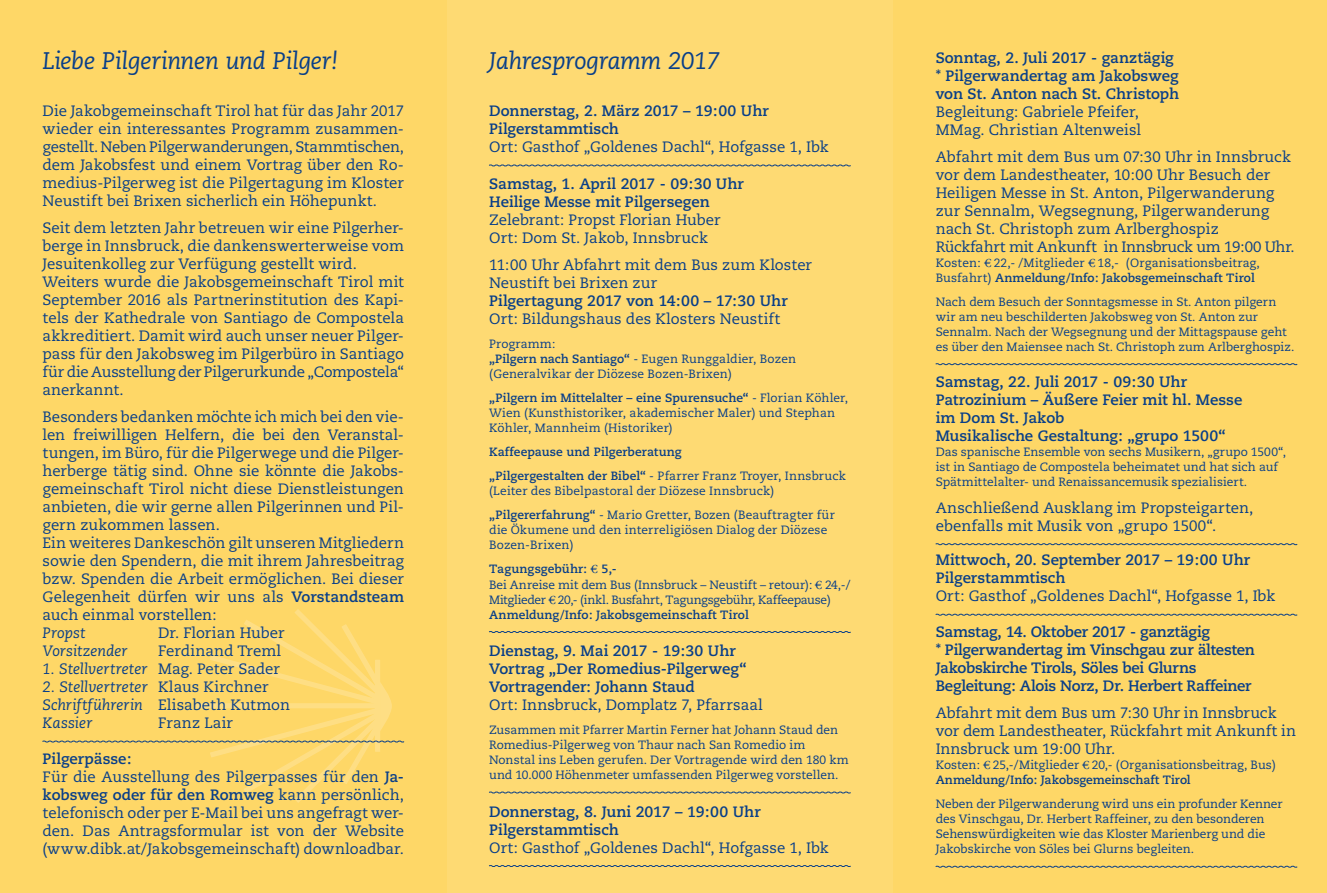
<style>
.page{position:relative;width:1327px;height:893px;background:#fff}
.page>*{position:absolute;margin:0;border:0;box-sizing:border-box;transform-origin:0 0}
.t1{font:italic 24px "Caecilia";letter-spacing:-.02em;color:#083e89}
.t2{font:15px/18px "Caecilia";color:#083e89}
.t3{font:700 15px/18px "Caecilia";letter-spacing:-.005em;color:#083e89}
.t4{font:italic 15px/18px "Caecilia";letter-spacing:.005em;color:#083e89}
.t5{font:12px/15px "Caecilia";letter-spacing:.005em;color:#083e89}
.t6{font:12px/15px "Caecilia";letter-spacing:-.015em;color:#083e89}
.t7{font:700 12px/24px "Caecilia";letter-spacing:.005em;color:#083e89}
.s1{font-weight:700}
.s2{font-style:normal}
.s3{font-weight:400}
.s4{font-family:"Euro Serif Md ITCTT"}
</style>
<div class="page">
<div style="left:446px;top:0;width:447px;height:893px;background:#feda73"></div>
<div style="left:893px;top:0;width:434px;height:893px;background:#fed767"></div>
<div style="left:0;top:0;width:446px;height:893px;background:#fed767"></div>
<svg style="left:935px;top:363px;width:362px;height:2px"></svg>
<svg style="left:935px;top:543px;width:362px;height:2px"></svg>
<svg style="left:935px;top:613px;width:362px;height:3px"></svg>
<svg style="left:935px;top:865px;width:362px;height:3px"></svg>
<svg style="left:42px;top:609px;width:362px;height:194px"></svg>
<svg style="left:489px;top:164px;width:362px;height:3px"></svg>
<svg style="left:489px;top:631px;width:362px;height:2px"></svg>
<svg style="left:489px;top:791px;width:362px;height:3px"></svg>
<svg style="left:489px;top:865px;width:362px;height:2px"></svg>
<h1 class="t1" style="left:43px;top:47px;width:297px">Liebe Pilgerinnen und Pilger!</h1>
<p class="t2" style="left:43px;top:102px;width:363px;text-align:justify">Die Jakobgemeinschaft Tirol hat für das Jahr 2017 wieder ein interessantes Programm zusammen&shy;gestellt. Neben Pilgerwanderungen, Stammtischen, dem Jakobsfest und einem Vortrag über den Ro&shy;medius-Pilgerweg ist die Pilgertagung im Kloster Neustift bei Brixen sicherlich ein Höhepunkt.</p>
<p class="t2" style="left:43px;top:219px;width:363px">Seit dem letzten Jahr betreuen wir eine Pilgerher&shy;berge in Innsbruck, die dankenswerterweise vom Jesuitenkolleg zur Verfügung gestellt wird.<br>Weiters wurde die Jakobsgemeinschaft Tirol mit September 2016 als Partnerinstitution des Kapi&shy;tels der Kathedrale von Santiago de Compostela akkreditiert. Damit wird auch unser neuer Pilger&shy;pass für den Jakobsweg im Pilgerbüro in Santiago für die Ausstellung der Pilgerurkunde „Compostela“ anerkannt.</p>
<p class="t2" style="left:43px;top:408px;width:363px">Besonders bedanken möchte ich mich bei den vie&shy;len freiwilligen Helfern, die bei den Veranstal&shy;tungen, im Büro, für die Pilgerwege und die Pilger&shy;herberge tätig sind. Ohne sie könnte die Jakobs&shy;gemeinschaft Tirol nicht diese Dienstleistungen anbieten, die wir gerne allen Pilgerinnen und Pil&shy;gern zukommen lassen.<br>Ein weiteres Dankeschön gilt unseren Mitgliedern sowie den Spendern, die mit ihrem Jahresbeitrag bzw. Spenden die Arbeit ermöglichen. Bei dieser Gelegenheit dürfen wir uns als <span class="s1">Vorstandsteam </span>auch einmal vorstellen:</p>
<p class="t4" style="left:43px;top:624px;width:44px">Propst</p>
<p class="t2" style="left:158px;top:624px;width:128px">Dr. Florian Huber</p>
<p class="t4" style="left:43px;top:642px;width:87px">Vorsitzender</p>
<p class="t2" style="left:158px;top:642px;width:125px">Ferdinand Treml</p>
<p class="t4" style="left:43px;top:660px;width:239px">1. Stellvertreter <span class="s2">Mag. Peter Sader</span></p>
<p class="t4" style="left:43px;top:678px;width:249px">2. Stellvertreter <span class="s2">Klaus Kirchner<br></span>Schriftführerin <span class="s2">Elisabeth Kutmon<br></span>Kassier</p>
<p class="t2" style="left:158px;top:714px;width:76px">Franz Lair</p>
<p class="t2" style="left:43px;top:750px;width:363px"><span class="s1">Pilgerpässe:<br></span>Für die Ausstellung des Pilgerpasses für den <span class="s1">Ja&shy;kobsweg oder für den Romweg</span> kann persönlich, telefonisch oder per E-Mail bei uns angefragt wer&shy;den. Das Antragsformular ist von der Website (www.dibk.at/Jakobsgemeinschaft) downloadbar.</p>
<h1 class="t1" style="left:489px;top:47px;width:233px">Jahresprogramm 2017</h1>
<p class="t3" style="left:489px;top:102px;width:281px">Donnerstag, 2. März 2017 – 19:00 Uhr<br>Pilgerstammtisch</p>
<p class="t2" style="left:489px;top:138px;width:341px">Ort: Gasthof „Goldenes Dachl“, Hofgasse 1, Ibk</p>
<p class="t3" style="left:489px;top:175px;width:256px">Samstag, 1. April 2017 - 09:30 Uhr<br>Heilige Messe mit Pilgersegen</p>
<p class="t2" style="left:489px;top:212px;width:233px">Zelebrant: Propst Florian Huber<br>Ort: Dom St. Jakob, Innsbruck</p>
<p class="t2" style="left:489px;top:257px;width:324px">11:00 Uhr Abfahrt mit dem Bus zum Kloster<br>Neustift bei Brixen zur</p>
<p class="t3" style="left:489px;top:292px;width:300px">Pilgertagung 2017 von 14:00 – 17:30 Uhr</p>
<p class="t2" style="left:489px;top:311px;width:293px">Ort: Bildungshaus des Klosters Neustift</p>
<p class="t5" style="left:489px;top:337px;width:308px">Programm:<br><span class="s1">„Pilgern nach Santiago“</span> - Eugen Runggaldier, Bozen (Generalvikar der Diözese Bozen-Brixen)</p>
<p class="t5" style="left:489px;top:391px;width:361px"><span class="s1">„Pilgern im Mittelalter – eine Spurensuche“</span> - Florian Köhler,<br>Wien (Kunsthistoriker, akademischer Maler) und Stephan<br>Köhler, Mannheim (Historiker)</p>
<p class="t7" style="left:489px;top:440px;width:358px">Kaffeepause und Pilgerberatung<br>„Pilgergestalten der Bibel“ <span class="s3">- Pfarrer Franz Troyer, Innsbruck</span></p>
<p class="t5" style="left:489px;top:480px;width:347px;line-height:24px">(Leiter des Bibelpastoral der Diözese Innsbruck) <span class="s1">„Pilgererfahrung“</span> - Mario Gretter, Bozen (Beauftragter für</p>
<p class="t5" style="left:489px;top:523px;width:340px">die Ökumene und den interreligiösen Dialog der Diözese<br>Bozen-Brixen)</p>
<p class="t6" style="left:489px;top:562px;width:363px"><span class="s1">Tagungsgebühr:</span> <span class="s4">E</span> <span class="s1">5,-<br></span>Bei Anreise mit dem Bus (Innsbruck – Neustift – retour): <span class="s4">E</span> 24,-/ Mitglieder <span class="s4">E</span> 20,- (inkl. Busfahrt, Tagungsgebühr, Kaffeepause)<br><span class="s1">Anmeldung/Info: Jakobsgemeinschaft Tirol</span></p>
<p class="t3" style="left:489px;top:642px;width:259px">Dienstag, 9. Mai 2017 - 19:30 Uhr<br>Vortrag „Der Romedius-Pilgerweg“<br>Vortragender: Johann Staud</p>
<p class="t2" style="left:489px;top:696px;width:275px">Ort: Innsbruck, Domplatz 7, Pfarrsaal</p>
<p class="t5" style="left:489px;top:723px;width:361px">Zusammen mit Pfarrer Martin Ferner hat Johann Staud den Romedius-Pilgerweg von Thaur nach San Romedio im Nonstal ins Leben gerufen. Der Vortragende wird den 180 km und 10.000 Höhenmeter umfassenden Pilgerweg vorstellen.</p>
<p class="t3" style="left:489px;top:802px;width:273px">Donnerstag, 8. Juni 2017 – 19:00 Uhr<br>Pilgerstammtisch</p>
<p class="t2" style="left:489px;top:839px;width:341px">Ort: Gasthof „Goldenes Dachl“, Hofgasse 1, Ibk</p>
<p class="t3" style="left:935px;top:49px;width:245px">Sonntag, 2. Juli 2017 - ganztägig * Pilgerwandertag am Jakobsweg von St. Anton nach St. Christoph</p>
<p class="t2" style="left:935px;top:103px;width:207px">Begleitung: Gabriele Pfeifer,<br>MMag. Christian Altenweisl</p>
<p class="t2" style="left:935px;top:148px;width:360px">Abfahrt mit dem Bus um 07:30 Uhr in Innsbruck vor dem Landestheater, 10:00 Uhr Besuch der Heiligen Messe in St. Anton, Pilgerwanderung zur Sennalm, Wegsegnung, Pilgerwanderung nach St. Christoph zum Arlberghospiz<br>Rückfahrt mit Ankunft in Innsbruck um 19:00 Uhr.</p>
<p class="t5" style="left:935px;top:255px;width:326px">Kosten: <span class="s4">E</span> 22,- /Mitglieder <span class="s4">E</span> 18,- (Organisationsbeitrag,<br>Busfahrt) <span class="s1">Anmeldung/Info: Jakobsgemeinschaft Tirol</span></p>
<p class="t5" style="left:935px;top:294px;width:360px">Nach dem Besuch der Sonntagsmesse in St. Anton pilgern wir am neu beschilderten Jakobsweg von St. Anton zur Sennalm. Nach der Wegsegnung und der Mittagspause geht es über den Maiensee nach St. Christoph zum Arlberghospiz.</p>
<p class="t3" style="left:935px;top:373px;width:308px">Samstag, 22. Juli 2017 - 09:30 Uhr<br>Patrozinium – Äußere Feier mit hl. Messe im Dom St. Jakob<br>Musikalische Gestaltung: „grupo 1500“</p>
<p class="t5" style="left:935px;top:444px;width:352px">Das spanische Ensemble von sechs Musikern, „grupo 1500“, ist in Santiago de Compostela beheimatet und hat sich auf<br>Spätmittelalter- und Renaissancemusik spezialisiert.</p>
<p class="t2" style="left:935px;top:499px;width:319px">Anschließend Ausklang im Propsteigarten, ebenfalls mit Musik von „grupo 1500“.</p>
<p class="t3" style="left:935px;top:551px;width:316px">Mittwoch, 20. September 2017 – 19:00 Uhr<br>Pilgerstammtisch</p>
<p class="t2" style="left:935px;top:587px;width:341px">Ort: Gasthof „Goldenes Dachl“, Hofgasse 1, Ibk</p>
<p class="t3" style="left:935px;top:623px;width:320px">Samstag, 14. Oktober 2017 - ganztägig<br>* Pilgerwandertag im Vinschgau zur ältesten Jakobskirche Tirols, Söles bei Glurns Begleitung: Alois Norz, Dr. Herbert Raffeiner</p>
<p class="t2" style="left:935px;top:704px;width:362px">Abfahrt mit dem Bus um 7:30 Uhr in Innsbruck vor dem Landestheater, Rückfahrt mit Ankunft in<br>Innsbruck um 19:00 Uhr.</p>
<p class="t5" style="left:935px;top:758px;width:342px">Kosten: <span class="s4">E</span> 25,-/Mitglieder <span class="s4">E</span> 20,- (Organisationsbeitrag, Bus)<br><span class="s1">Anmeldung/Info: Jakobsgemeinschaft Tirol</span></p>
<p class="t5" style="left:935px;top:797px;width:348px">Neben der Pilgerwanderung wird uns ein profunder Kenner des Vinschgau, Dr. Herbert Raffeiner, zu den besonderen Sehenswürdigkeiten wie das Kloster Marienberg und die Jakobskirche von Söles bei Glurns begleiten.</p>
</div>
